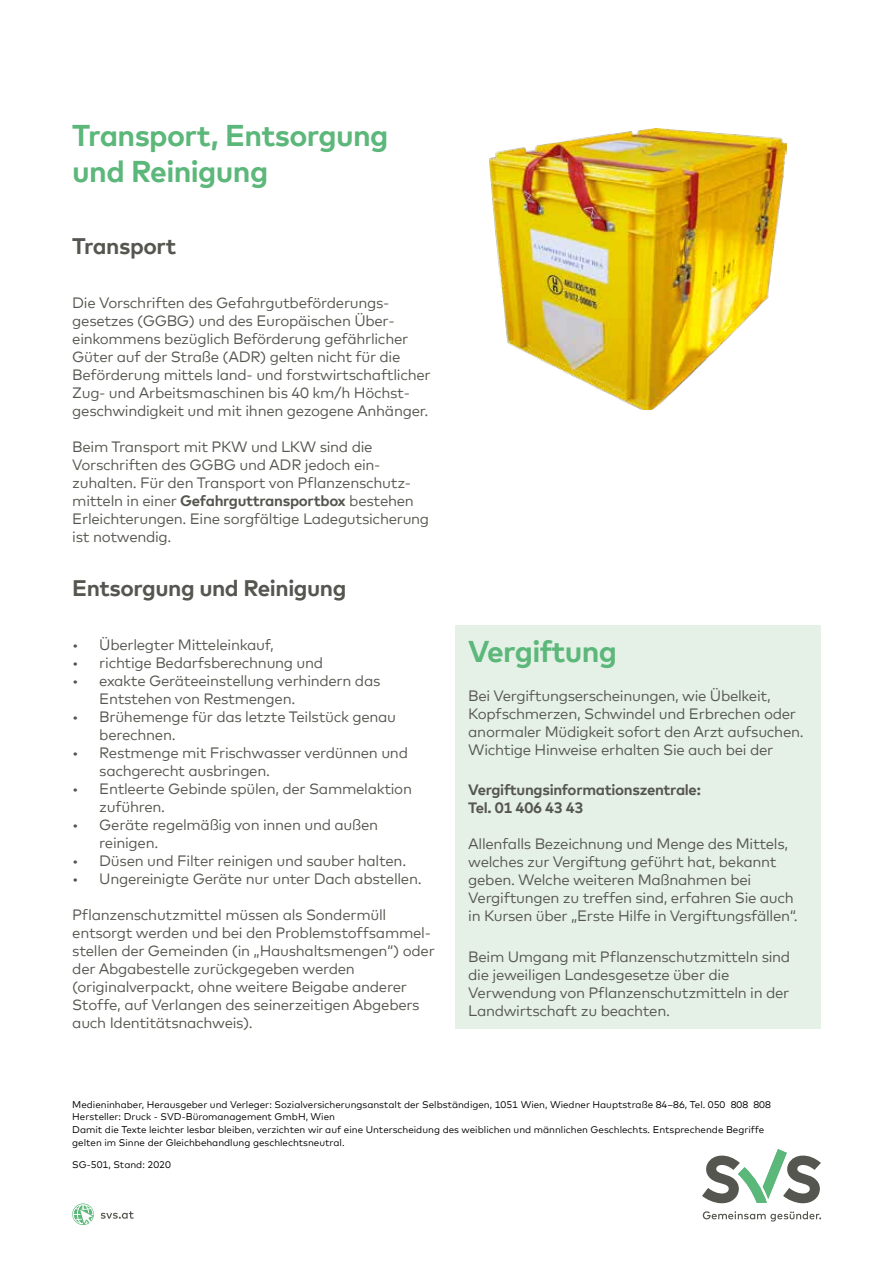
<style>
.page{position:relative;width:893px;height:1263px;background:#fff}
.page>*{position:absolute;margin:0;border:0;box-sizing:border-box;transform-origin:0 0}
.t1{font:700 30px/36px "Mark Offc Pro";letter-spacing:-.02em;color:#5cb77a}
.t2{font:700 22.5px "Mark Offc Pro";letter-spacing:-.02em;color:#565650}
.t3{font:15px/18px "Mark Offc Pro";letter-spacing:-.02em;color:#565650}
.t4{font:700 15px/18px "Mark Offc Pro";letter-spacing:-.02em;color:#565650}
.t5{font:9.75px/12.8px "Mark Offc Pro";color:#000}
.s1{font-weight:700}
</style>
<div class="page">
<svg style="left:702px;top:1149px;width:119px;height:55px"></svg>
<svg style="left:703px;top:1211px;width:118px;height:10px"></svg>
<svg style="left:72px;top:1203px;width:22px;height:22px"></svg>
<svg style="left:101px;top:1211px;width:33px;height:8px"></svg>
<div style="left:455px;top:625px;width:366px;height:403px;background:#e5f1e6"></div>
<img style="left:490px;top:128px;width:296px;height:282px">
<h1 class="t1" style="left:72px;top:115px;width:318px">Transport, Entsorgung und Reinigung</h1>
<h2 class="t2" style="left:72px;top:229px;width:105px">Transport</h2>
<p class="t3" style="left:72px;top:293px;width:360px">Die Vorschriften des Gefahrgutbeförderungs&shy;gesetzes (GGBG) und des Europäischen Über&shy;einkommens bezüglich Beförderung gefährlicher Güter auf der Straße (ADR) gelten nicht für die Beförderung mittels land- und forstwirtschaftlicher Zug- und Arbeitsmaschinen bis 40 km/h Höchst&shy;geschwindigkeit und mit ihnen gezogene Anhänger.</p>
<p class="t3" style="left:72px;top:437px;width:358px">Beim Transport mit PKW und LKW sind die Vorschriften des GGBG und ADR jedoch ein&shy;zuhalten. Für den Transport von Pflanzenschutz&shy;mitteln in einer <span class="s1">Gefahrguttransportbox</span> bestehen Erleichterungen. Eine sorgfältige Ladegutsicherung ist notwendig.</p>
<h2 class="t2" style="left:72px;top:571px;width:276px">Entsorgung und Reinigung</h2>
<p class="t3" style="left:72px;top:635px;width:203px">• Überlegter Mitteleinkauf,</p>
<p class="t3" style="left:72px;top:653px;width:252px">• richtige Bedarfsberechnung und</p>
<p class="t3" style="left:99px;top:671px;width:283px;text-indent:-27px">• exakte Geräteeinstellung verhindern das<br>Entstehen von Restmengen.</p>
<p class="t3" style="left:99px;top:707px;width:298px;text-indent:-27px">• Brühemenge für das letzte Teilstück genau berechnen.</p>
<p class="t3" style="left:99px;top:743px;width:310px;text-indent:-27px">• Restmenge mit Frischwasser verdünnen und sachgerecht ausbringen.</p>
<p class="t3" style="left:99px;top:779px;width:314px;text-indent:-27px">• Entleerte Gebinde spülen, der Sammelaktion zuführen.</p>
<p class="t3" style="left:99px;top:815px;width:280px;text-indent:-27px">• Geräte regelmäßig von innen und außen reinigen.</p>
<p class="t3" style="left:72px;top:851px;width:335px">• Düsen und Filter reinigen und sauber halten.</p>
<p class="t3" style="left:72px;top:869px;width:351px">• Ungereinigte Geräte nur unter Dach abstellen.</p>
<p class="t3" style="left:72px;top:905px;width:364px">Pflanzenschutzmittel müssen als Sondermüll entsorgt werden und bei den Problemstoffsammel&shy;stellen der Gemeinden (in „Haushaltsmengen“) oder der Abgabestelle zurückgegeben werden (originalverpackt, ohne weitere Beigabe anderer Stoffe, auf Verlangen des seinerzeitigen Abgebers auch Identitätsnachweis).</p>
<h1 class="t1" style="left:468px;top:631px;width:150px">Vergiftung</h1>
<p class="t3" style="left:468px;top:686px;width:337px">Bei Vergiftungserscheinungen, wie Übelkeit, Kopfschmerzen, Schwindel und Erbrechen oder anormaler Müdigkeit sofort den Arzt aufsuchen.<br>Wichtige Hinweise erhalten Sie auch bei der</p>
<p class="t4" style="left:468px;top:780px;width:234px">Vergiftungsinformationszentrale:<br>Tel. 01 406 43 43</p>
<p class="t3" style="left:468px;top:834px;width:331px">Allenfalls Bezeichnung und Menge des Mittels, welches zur Vergiftung geführt hat, bekannt geben. Welche weiteren Maßnahmen bei Vergiftungen zu treffen sind, erfahren Sie auch in Kursen über „Erste Hilfe in Vergiftungsfällen“.</p>
<p class="t3" style="left:468px;top:946px;width:324px">Beim Umgang mit Pflanzenschutzmitteln sind die jeweiligen Landesgesetze über die Verwendung von Pflanzenschutzmitteln in der Landwirtschaft zu beachten.</p>
<p class="t5" style="left:72px;top:1097px;width:700px">Medieninhaber, Herausgeber und Verleger: Sozialversicherungsanstalt der Selbständigen, 1051 Wien, Wiedner Hauptstraße 84–86, Tel. 050 808 808<br>Hersteller: Druck - SVD-Büromanagement GmbH, Wien<br>Damit die Texte leichter lesbar bleiben, verzichten wir auf eine Unterscheidung des weiblichen und männlichen Geschlechts. Entsprechende Begriffe gelten im Sinne der Gleichbehandlung geschlechtsneutral.</p>
<p class="t5" style="left:72px;top:1157px;width:100px">SG-501, Stand: 2020</p>
</div>
